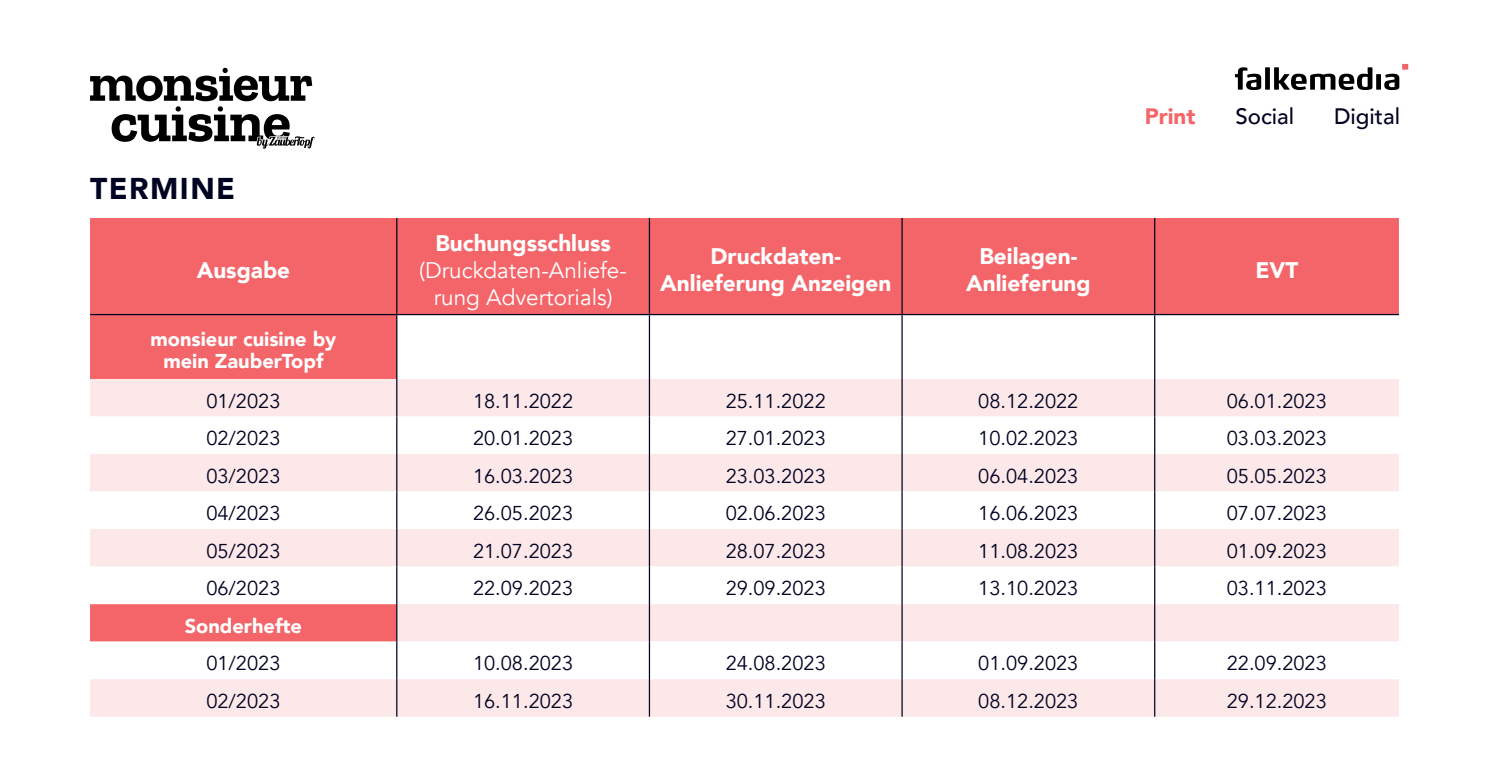
<style>
.page{position:relative;width:1489px;height:780px;background:#fff}
.page>*{position:absolute;margin:0;border:0;box-sizing:border-box;transform-origin:0 0}
.t1{font:900 30px "Avenir";letter-spacing:.05em;color:#000321}
.t2{font:900 22.5px/27px "Avenir";color:#fff;text-align:center}
.t3{font:22.5px/27px "Avenir";color:#fff;text-align:center}
.t4{font:500 22.25px "Avenir";color:#000321}
.t5{font:900 22.25px "Avenir";color:#f46569}
.t6{font:20px "Avenir";color:#000321}
.t7{font:900 20px/22.5px "Avenir";color:#fff;text-align:center}
</style>
<div class="page">
<svg style="left:90px;top:218px;width:1308px;height:161px;fill:#f46569"></svg>
<div style="left:90px;top:379px;width:1308px;height:337px;background:#fde8e9"></div>
<svg style="left:90px;top:416px;width:1308px;height:263px"></svg>
<hr style="left:396px;top:218px;width:1px;height:96px;background:#000321">
<hr style="left:648px;top:218px;width:2px;height:96px;background:#000321">
<hr style="left:901px;top:218px;width:1px;height:96px;background:#000321">
<hr style="left:1153px;top:218px;width:2px;height:96px;background:#000321">
<hr style="left:396px;top:315px;width:1px;height:64px;background:#000321">
<hr style="left:648px;top:315px;width:2px;height:64px;background:#000321">
<hr style="left:901px;top:315px;width:1px;height:64px;background:#000321">
<hr style="left:1153px;top:315px;width:2px;height:64px;background:#000321">
<hr style="left:396px;top:379px;width:1px;height:37px;background:#000321">
<hr style="left:648px;top:379px;width:2px;height:37px;background:#000321">
<hr style="left:901px;top:379px;width:1px;height:37px;background:#000321">
<hr style="left:1153px;top:379px;width:2px;height:37px;background:#000321">
<hr style="left:396px;top:416px;width:1px;height:38px;background:#000321">
<hr style="left:648px;top:416px;width:2px;height:38px;background:#000321">
<hr style="left:901px;top:416px;width:1px;height:38px;background:#000321">
<hr style="left:1153px;top:416px;width:2px;height:38px;background:#000321">
<hr style="left:396px;top:454px;width:1px;height:37px;background:#000321">
<hr style="left:648px;top:454px;width:2px;height:37px;background:#000321">
<hr style="left:901px;top:454px;width:1px;height:37px;background:#000321">
<hr style="left:1153px;top:454px;width:2px;height:37px;background:#000321">
<hr style="left:396px;top:491px;width:1px;height:38px;background:#000321">
<hr style="left:648px;top:491px;width:2px;height:38px;background:#000321">
<hr style="left:901px;top:491px;width:1px;height:38px;background:#000321">
<hr style="left:1153px;top:491px;width:2px;height:38px;background:#000321">
<hr style="left:396px;top:529px;width:1px;height:37px;background:#000321">
<hr style="left:648px;top:529px;width:2px;height:37px;background:#000321">
<hr style="left:901px;top:529px;width:1px;height:37px;background:#000321">
<hr style="left:1153px;top:529px;width:2px;height:37px;background:#000321">
<hr style="left:396px;top:566px;width:1px;height:38px;background:#000321">
<hr style="left:648px;top:566px;width:2px;height:38px;background:#000321">
<hr style="left:901px;top:566px;width:1px;height:38px;background:#000321">
<hr style="left:1153px;top:566px;width:2px;height:38px;background:#000321">
<hr style="left:396px;top:604px;width:1px;height:37px;background:#000321">
<hr style="left:648px;top:604px;width:2px;height:37px;background:#000321">
<hr style="left:901px;top:604px;width:1px;height:37px;background:#000321">
<hr style="left:1153px;top:604px;width:2px;height:37px;background:#000321">
<hr style="left:396px;top:641px;width:1px;height:38px;background:#000321">
<hr style="left:648px;top:641px;width:2px;height:38px;background:#000321">
<hr style="left:901px;top:641px;width:1px;height:38px;background:#000321">
<hr style="left:1153px;top:641px;width:2px;height:38px;background:#000321">
<hr style="left:396px;top:679px;width:1px;height:37px;background:#000321">
<hr style="left:648px;top:679px;width:2px;height:37px;background:#000321">
<hr style="left:901px;top:679px;width:1px;height:37px;background:#000321">
<hr style="left:1153px;top:679px;width:2px;height:37px;background:#000321">
<hr style="left:90px;top:314px;width:307px;height:1px;background:#000321">
<hr style="left:397px;top:314px;width:252px;height:1px;background:#000321">
<hr style="left:649px;top:314px;width:253px;height:1px;background:#000321">
<hr style="left:902px;top:314px;width:252px;height:1px;background:#000321">
<hr style="left:1154px;top:314px;width:244px;height:1px;background:#000321">
<svg style="left:1235px;top:67px;width:164px;height:23px"></svg>
<svg style="left:1401px;top:64px;width:7px;height:6px"></svg>
<svg style="left:90px;top:68px;width:224px;height:81px"></svg>
<h1 class="t1" style="left:90px;top:162px;width:147px">TERMINE</h1>
<p class="t2" style="left:197px;top:255px;width:95px">Ausgabe</p>
<p class="t2" style="left:435px;top:228px;width:177px">Buchungsschluss</p>
<p class="t3" style="left:419px;top:257px;width:209px">(Druckdaten-Anliefe&shy;rung Advertorials)</p>
<p class="t2" style="left:660px;top:242px;width:232px">Druckdaten-<br>Anlieferung Anzeigen</p>
<p class="t2" style="left:966px;top:242px;width:126px">Beilagen-<br>Anlieferung</p>
<p class="t5" style="left:1144px;top:98px;width:52px">Print</p>
<p class="t4" style="left:1235px;top:97px;width:60px">Social</p>
<p class="t4" style="left:1333px;top:97px;width:67px">Digital</p>
<p class="t2" style="left:1255px;top:255px;width:44px">EVT</p>
<p class="t7" style="left:150px;top:327px;width:187px">monsieur cuisine by mein ZauberTopf</p>
<p class="t6" style="left:206px;top:389px;width:76px">01/2023</p>
<p class="t6" style="left:473px;top:389px;width:102px">18.11.2022</p>
<p class="t6" style="left:725px;top:389px;width:102px">25.11.2022</p>
<p class="t6" style="left:978px;top:389px;width:102px">08.12.2022</p>
<p class="t6" style="left:1226px;top:389px;width:102px">06.01.2023</p>
<p class="t6" style="left:206px;top:426px;width:76px">02/2023</p>
<p class="t6" style="left:473px;top:426px;width:102px">20.01.2023</p>
<p class="t6" style="left:725px;top:426px;width:102px">27.01.2023</p>
<p class="t6" style="left:978px;top:426px;width:102px">10.02.2023</p>
<p class="t6" style="left:1226px;top:426px;width:102px">03.03.2023</p>
<p class="t6" style="left:206px;top:464px;width:76px">03/2023</p>
<p class="t6" style="left:473px;top:464px;width:102px">16.03.2023</p>
<p class="t6" style="left:725px;top:464px;width:102px">23.03.2023</p>
<p class="t6" style="left:978px;top:464px;width:102px">06.04.2023</p>
<p class="t6" style="left:1226px;top:464px;width:102px">05.05.2023</p>
<p class="t6" style="left:206px;top:501px;width:76px">04/2023</p>
<p class="t6" style="left:473px;top:501px;width:102px">26.05.2023</p>
<p class="t6" style="left:725px;top:501px;width:102px">02.06.2023</p>
<p class="t6" style="left:978px;top:501px;width:102px">16.06.2023</p>
<p class="t6" style="left:1226px;top:501px;width:102px">07.07.2023</p>
<p class="t6" style="left:206px;top:539px;width:76px">05/2023</p>
<p class="t6" style="left:473px;top:539px;width:102px">21.07.2023</p>
<p class="t6" style="left:725px;top:539px;width:102px">28.07.2023</p>
<p class="t6" style="left:978px;top:539px;width:102px">11.08.2023</p>
<p class="t6" style="left:1226px;top:539px;width:102px">01.09.2023</p>
<p class="t6" style="left:206px;top:576px;width:76px">06/2023</p>
<p class="t6" style="left:473px;top:576px;width:102px">22.09.2023</p>
<p class="t6" style="left:725px;top:576px;width:102px">29.09.2023</p>
<p class="t6" style="left:978px;top:576px;width:102px">13.10.2023</p>
<p class="t6" style="left:1226px;top:576px;width:102px">03.11.2023</p>
<p class="t7" style="left:185px;top:614px;width:119px">Sonderhefte</p>
<p class="t6" style="left:206px;top:651px;width:76px">01/2023</p>
<p class="t6" style="left:473px;top:651px;width:102px">10.08.2023</p>
<p class="t6" style="left:725px;top:651px;width:102px">24.08.2023</p>
<p class="t6" style="left:978px;top:651px;width:102px">01.09.2023</p>
<p class="t6" style="left:1226px;top:651px;width:102px">22.09.2023</p>
<p class="t6" style="left:206px;top:689px;width:76px">02/2023</p>
<p class="t6" style="left:473px;top:689px;width:102px">16.11.2023</p>
<p class="t6" style="left:725px;top:689px;width:102px">30.11.2023</p>
<p class="t6" style="left:978px;top:689px;width:102px">08.12.2023</p>
<p class="t6" style="left:1226px;top:689px;width:102px">29.12.2023</p>
</div>
